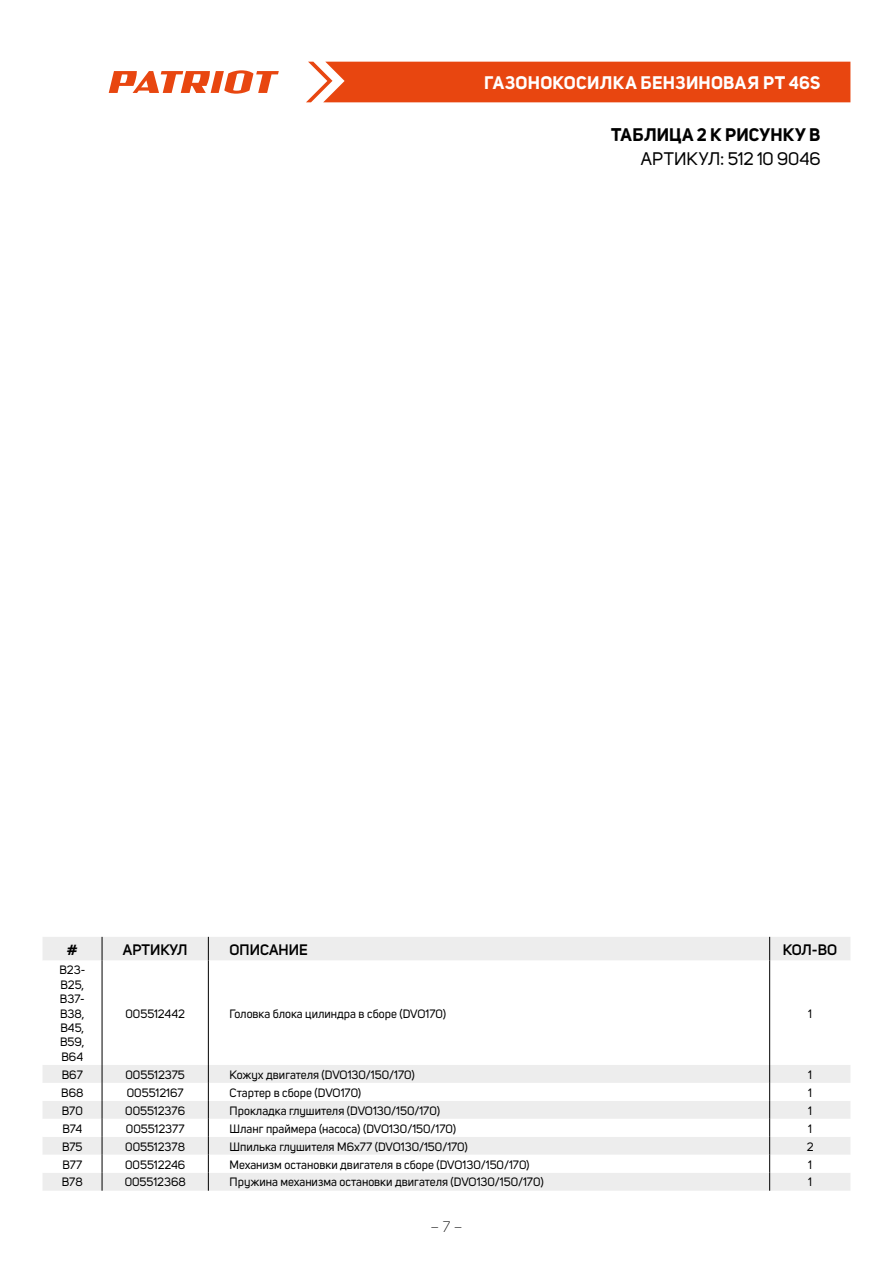
<style>
.page{position:relative;width:893px;height:1263px;background:#fff}
.page>*{position:absolute;margin:0;border:0;box-sizing:border-box;transform-origin:0 0}
.t1{font:700 18px "Uni Sans";letter-spacing:.02em;color:#fff}
.t2{font:700 18px "Uni Sans";letter-spacing:.02em;color:#000}
.t3{font:18px "Uni Sans";letter-spacing:-.005em;color:#000}
.t4{font:600 15px "Uni Sans";color:#000}
.t5{font:300 15px "Uni Sans";color:#000}
.t6{font:12px/14.4px "Uni Sans";color:#000;text-align:justify}
</style>
<div class="page">
<div style="left:306px;top:62px;width:544px;height:40px;background:#e84610"></div>
<svg style="left:109px;top:70px;width:170px;height:24px"></svg>
<div style="left:43px;top:937px;width:807px;height:254px;background:#ededed"></div>
<svg style="left:43px;top:960px;width:807px;height:213px"></svg>
<svg style="left:102px;top:937px;width:1px;height:23px"></svg>
<svg style="left:208px;top:937px;width:1px;height:23px"></svg>
<svg style="left:769px;top:937px;width:1px;height:23px"></svg>
<hr style="left:102px;top:960px;width:1px;height:105px;background:#000">
<hr style="left:208px;top:960px;width:1px;height:105px;background:#000">
<hr style="left:769px;top:960px;width:1px;height:105px;background:#000">
<svg style="left:102px;top:1065px;width:1px;height:126px"></svg>
<svg style="left:208px;top:1065px;width:1px;height:126px"></svg>
<svg style="left:769px;top:1065px;width:1px;height:126px"></svg>
<h1 class="t1" style="left:484px;top:72px;width:338px">ГАЗОНОКОСИЛКА БЕНЗИНОВАЯ PT 46S</h1>
<h1 class="t2" style="left:611px;top:123px;width:211px">ТАБЛИЦА 2 К РИСУНКУ B</h1>
<h1 class="t3" style="left:641px;top:148px;width:181px">АРТИКУЛ: 512 10 9046</h1>
<p class="t4" style="left:67px;top:940px;width:12px">#</p>
<p class="t4" style="left:123px;top:940px;width:66px">АРТИКУЛ</p>
<p class="t4" style="left:230px;top:940px;width:80px">ОПИСАНИЕ</p>
<p class="t4" style="left:783px;top:940px;width:56px">КОЛ-ВО</p>
<p class="t6" style="left:59px;top:963px;width:27px">B23- B25, B37- B38, B45, B59, B64</p>
<p class="t6" style="left:125px;top:1006px;width:61px">005512442</p>
<p class="t6" style="left:230px;top:1006px;width:218px">Головка блока цилиндра в сборе (DVO170)</p>
<p class="t6" style="left:808px;top:1006px;width:5px">1</p>
<p class="t6" style="left:62px;top:1067px;width:23px">B67</p>
<p class="t6" style="left:125px;top:1067px;width:61px">005512375</p>
<p class="t6" style="left:230px;top:1067px;width:187px">Кожух двигателя (DVO130/150/170)</p>
<p class="t6" style="left:808px;top:1067px;width:5px">1</p>
<p class="t6" style="left:61px;top:1085px;width:24px">B68</p>
<p class="t6" style="left:127px;top:1085px;width:58px">005512167</p>
<p class="t6" style="left:230px;top:1085px;width:133px">Стартер в сборе (DVO170)</p>
<p class="t6" style="left:808px;top:1085px;width:5px">1</p>
<p class="t6" style="left:62px;top:1103px;width:23px">B70</p>
<p class="t6" style="left:125px;top:1103px;width:61px">005512376</p>
<p class="t6" style="left:230px;top:1103px;width:212px">Прокладка глушителя (DVO130/150/170)</p>
<p class="t6" style="left:808px;top:1103px;width:5px">1</p>
<p class="t6" style="left:62px;top:1121px;width:21px">B74</p>
<p class="t6" style="left:126px;top:1121px;width:60px">005512377</p>
<p class="t6" style="left:230px;top:1121px;width:228px">Шланг праймера (насоса) (DVO130/150/170)</p>
<p class="t6" style="left:808px;top:1121px;width:5px">1</p>
<p class="t6" style="left:62px;top:1139px;width:22px">B75</p>
<p class="t6" style="left:125px;top:1139px;width:61px">005512378</p>
<p class="t6" style="left:230px;top:1139px;width:240px">Шпилька глушителя М6х77 (DVO130/150/170)</p>
<p class="t6" style="left:807px;top:1139px;width:8px">2</p>
<p class="t6" style="left:62px;top:1157px;width:21px">B77</p>
<p class="t6" style="left:125px;top:1157px;width:62px">005512246</p>
<p class="t6" style="left:230px;top:1157px;width:301px">Механизм остановки двигателя в сборе (DVO130/150/170)</p>
<p class="t6" style="left:808px;top:1157px;width:5px">1</p>
<p class="t6" style="left:62px;top:1175px;width:22px">B78</p>
<p class="t6" style="left:125px;top:1175px;width:63px">005512368</p>
<p class="t6" style="left:230px;top:1175px;width:316px">Пружина механизма остановки двигателя (DVO130/150/170)</p>
<p class="t6" style="left:808px;top:1175px;width:5px">1</p>
<p class="t5" style="left:430px;top:1218px;width:34px">– 7 –</p>
</div>
